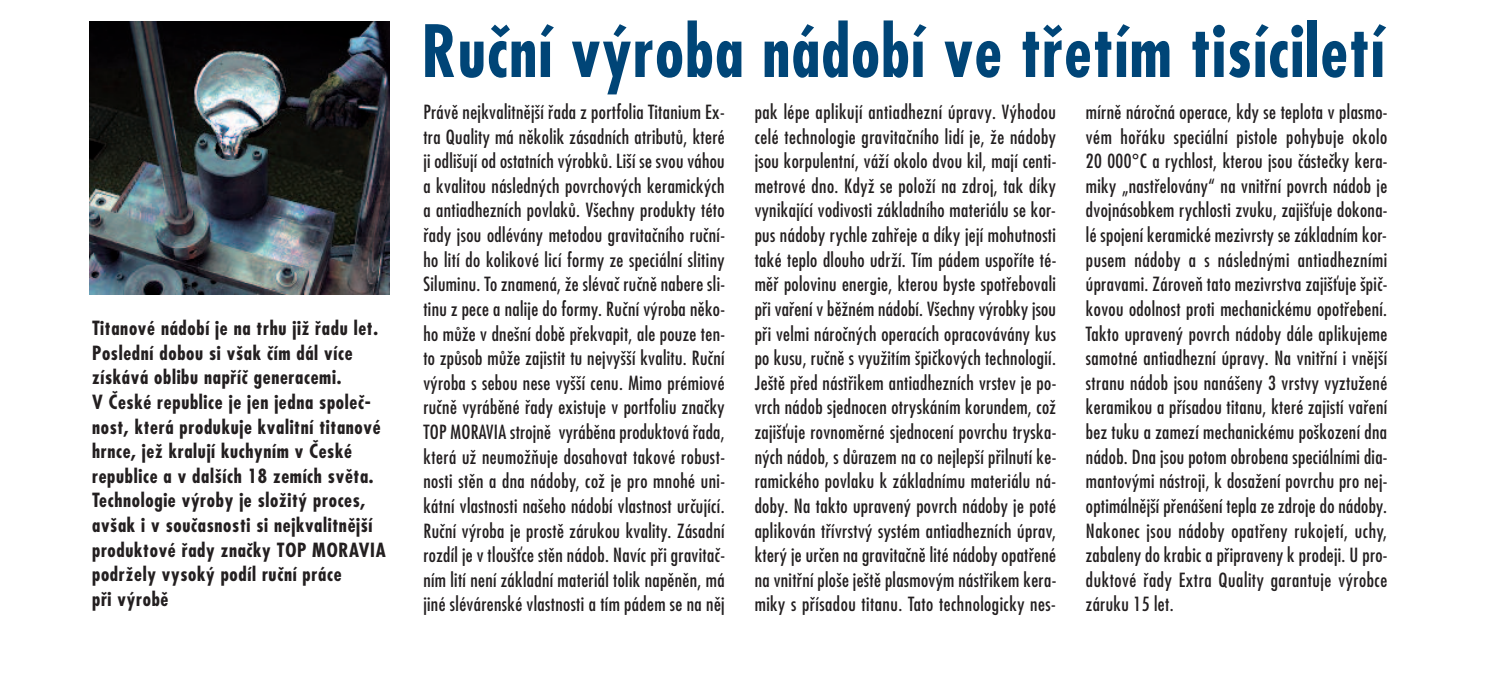
<style>
.page{position:relative;width:1489px;height:686px;background:#fff}
.page>*{position:absolute;margin:0;border:0;box-sizing:border-box;transform-origin:0 0}
.t1{font:700 70px "Futura Condensed CE";letter-spacing:.02em;color:#004577;scale:.94 1}
.t2{font:19px/24.5px "Futura Condensed CE";letter-spacing:.025em;color:#231f20;text-align:justify}
.t3{font:700 19px/24.5px "Futura Condensed CE";letter-spacing:.035em;color:#231f20}
</style>
<div class="page">
<img style="left:90px;top:21px;width:300px;height:273px">
<p class="t3" style="left:92px;top:317px;width:295px">Titanové nádobí je na trhu jiÏ fiadu let.<br>Poslední dobou si v‰ak ãím dál více získává oblibu napfiíã generacemi.<br>V âeské republice je jen jedna spoleã&shy;nost, která produkuje kvalitní titanové hrnce, jeÏ kralují kuchyním v âeské republice a v dal‰ích 18 zemích svûta.<br>Technologie v˘roby je sloÏit˘ proces, av‰ak i v souãasnosti si nejkvalitnûj‰í produktové fiady znaãky TOP MORAVIA podrÏely vysok˘ podíl ruãní práce<br>pfii v˘robû</p>
<h1 class="t1" style="left:421px;top:20px;width:1025px">Ruãní v˘roba nádobí ve tfietím tisíciletí</h1>
<p class="t2" style="left:423px;top:101px;width:303px">Právû nejkvalitnûj‰í fiada z portfolia Titanium Ex&shy;tra Quality má nûkolik zásadních atributÛ, které ji odli‰ují od ostatních v˘robkÛ. Li‰í se svou váhou a kvalitou následn˘ch povrchov˘ch keramick˘ch a antiadhezních povlakÛ. V‰echny produkty této fiady jsou odlévány metodou gravitaãního ruãní&shy;ho lití do kolikové licí formy ze speciální slitiny Siluminu. To znamená, Ïe slévaã ruãnû nabere sli&shy;tinu z pece a nalije do formy. Ruãní v˘roba nûko&shy;ho mÛÏe v dne‰ní dobû pfiekvapit, ale pouze ten&shy;to zpÛsob mÛÏe zajistit tu nejvy‰‰í kvalitu. Ruãní v˘roba s sebou nese vy‰‰í cenu. Mimo prémiové ruãnû vyrábûné fiady existuje v portfoliu znaãky TOP MORAVIA strojnû vyrábûna produktová fiada, která uÏ neumoÏÀuje dosahovat takové robust&shy;nosti stûn a dna nádoby, coÏ je pro mnohé uni&shy;kátní vlastnosti na‰eho nádobí vlastnost urãující.<br>Ruãní v˘roba je prostû zárukou kvality. Zásadní rozdíl je v tlou‰Èce stûn nádob. Navíc pfii gravitaã&shy;ním lití není základní materiál tolik napûnûn, má jiné slévárenské vlastnosti a tím pádem se na nûj</p>
<p class="t2" style="left:754px;top:101px;width:303px">pak lépe aplikují antiadhezní úpravy. V˘hodou celé technologie gravitaãního lidí je, Ïe nádoby jsou korpulentní, váÏí okolo dvou kil, mají centi&shy;metrové dno. KdyÏ se poloÏí na zdroj, tak díky vynikající vodivosti základního materiálu se kor&shy;pus nádoby rychle zahfieje a díky její mohutnosti také teplo dlouho udrÏí. Tím pádem uspofiíte té&shy;mûfi polovinu energie, kterou byste spotfiebovali pfii vafiení v bûÏném nádobí. V‰echny v˘robky jsou pfii velmi nároãn˘ch operacích opracovávány kus po kusu, ruãnû s vyuÏitím ‰piãkov˘ch technologií.<br>Je‰tû pfied nástfiikem antiadhezních vrstev je po&shy;vrch nádob sjednocen otryskáním korundem, coÏ zaji‰Èuje rovnomûrné sjednocení povrchu tryska&shy;n˘ch nádob, s dÛrazem na co nejlep‰í pfiilnutí ke&shy;ramického povlaku k základnímu materiálu ná&shy;doby. Na takto upraven˘ povrch nádoby je poté aplikován tfiívrstv˘ systém antiadhezních úprav, kter˘ je urãen na gravitaãnû lité nádoby opatfiené na vnitfiní plo‰e je‰tû plasmov˘m nástfiikem kera&shy;miky s pfiísadou titanu. Tato technologicky nes-</p>
<p class="t2" style="left:1085px;top:101px;width:303px">mírnû nároãná operace, kdy se teplota v plasmo&shy;vém hofiáku speciální pistole pohybuje okolo 20 000°C a rychlost, kterou jsou ãásteãky kera&shy;miky „nastfielovány“ na vnitfiní povrch nádob je dvojnásobkem rychlosti zvuku, zaji‰Èuje dokona&shy;lé spojení keramické mezivrsty se základním kor&shy;pusem nádoby a s následn˘mi antiadhezními úpravami. ZároveÀ tato mezivrstva zaji‰Èuje ‰piã&shy;kovou odolnost proti mechanickému opotfiebení.<br>Takto upraven˘ povrch nádoby dále aplikujeme samotné antiadhezní úpravy. Na vnitfiní i vnûj‰í stranu nádob jsou naná‰eny 3 vrstvy vyztuÏené keramikou a pfiísadou titanu, které zajistí vafiení bez tuku a zamezí mechanickému po‰kození dna nádob. Dna jsou potom obrobena speciálními dia&shy;mantov˘mi nástroji, k dosaÏení povrchu pro nej&shy;optimálnûj‰í pfiená‰ení tepla ze zdroje do nádoby.<br>Nakonec jsou nádoby opatfieny rukojetí, uchy, zabaleny do krabic a pfiipraveny k prodeji. U pro&shy;duktové fiady Extra Quality garantuje v˘robce záruku 15 let.</p>
</div>
